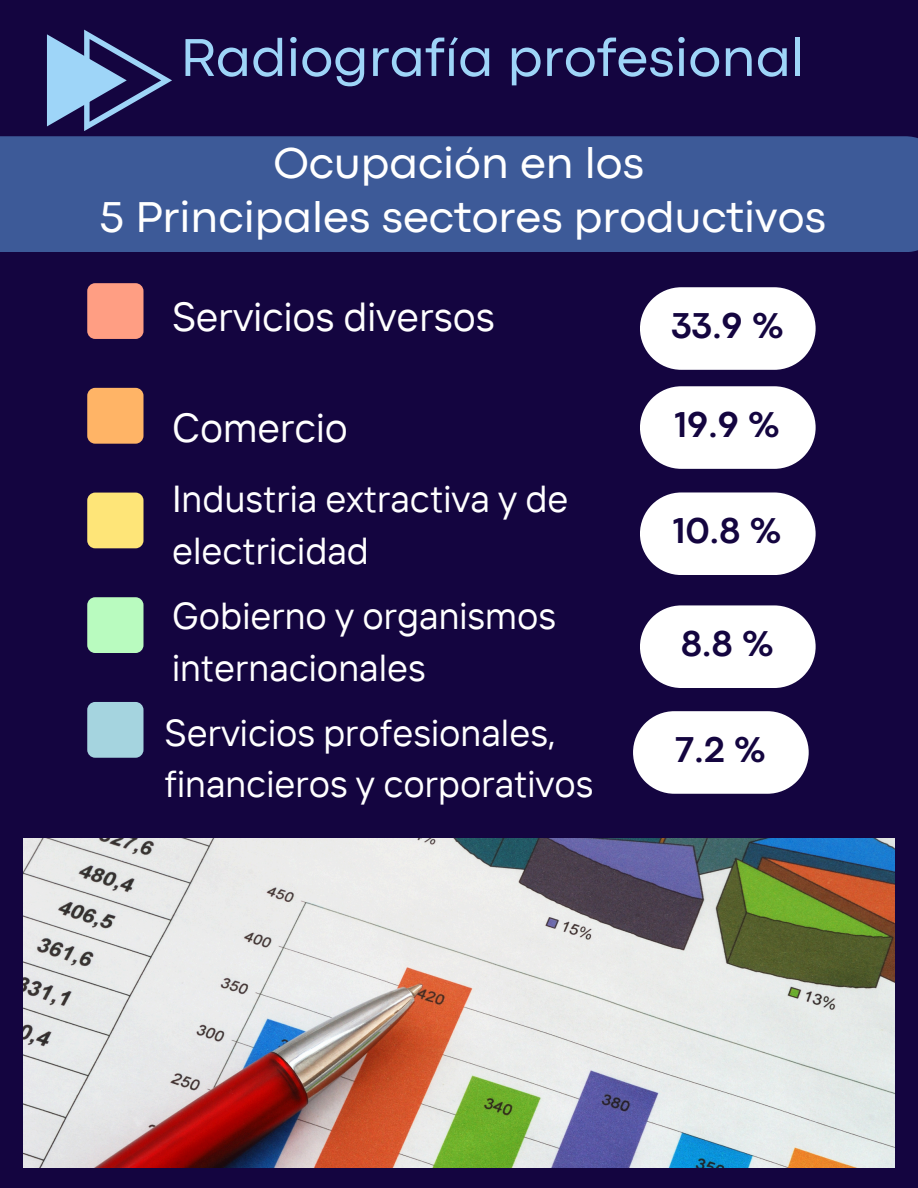
<style>
.page{position:relative;width:918px;height:1188px;background:#140540}
.page>*{position:absolute;margin:0;border:0;box-sizing:border-box;transform-origin:0 0}
.t1{font:55.5px "Codec Pro";color:#9ed5f8}
.t2{font:45px "Codec Pro";color:#fff}
.t3{font:40.5px "TT Interphases";color:#fff}
.t4{font:37.5px/51.8px "TT Interphases";color:#fff}
.t5{font:700 37.5px "Codec Pro";color:#140540}
</style>
<div class="page">
<div style="left:0;top:136px;width:918px;height:116px;background:#3d5a98"></div>
<div style="left:87px;top:283px;width:57px;height:56px;background:#ff9e83;border-radius:8px"></div>
<div style="left:87px;top:388px;width:57px;height:56px;background:#ffb466;border-radius:8px"></div>
<div style="left:87px;top:493px;width:57px;height:55px;background:#fee578;border-radius:8px"></div>
<div style="left:87px;top:597px;width:57px;height:56px;background:#b9fbbf;border-radius:8px"></div>
<div style="left:87px;top:702px;width:57px;height:56px;background:#a5d4df;border-radius:8px"></div>
<img style="left:23px;top:839px;width:872px;height:329px">
<svg style="left:47px;top:30px;width:125px;height:101px"></svg>
<svg style="left:640px;top:287px;width:176px;height:83px;background:#e5e4ea"></svg>
<svg style="left:640px;top:605px;width:176px;height:83px;background:#e5e4ea"></svg>
<svg style="left:633px;top:711px;width:176px;height:83px;background:#e5e4ea"></svg>
<svg style="left:640px;top:386px;width:176px;height:83px;background:#e5e4ea"></svg>
<svg style="left:640px;top:492px;width:176px;height:83px;background:#e5e4ea"></svg>
<h1 class="t1" style="left:180px;top:38px;width:626px">Radiografía profesional</h1>
<h2 class="t2" style="left:273px;top:148px;width:372px">Ocupación en los</h2>
<h3 class="t2" style="left:99px;top:202px;width:729px">5 Principales sectores productivos</h3>
<h2 class="t3" style="left:172px;top:291px;width:324px">Servicios diversos</h2>
<h3 class="t3" style="left:172px;top:402px;width:177px">Comercio</h3>
<p class="t4" style="left:172px;top:472px;width:398px">Industria extractiva y de electricidad</p>
<h2 class="t4" style="left:172px;top:589px;width:385px">Gobierno y organismos internacionales</h2>
<h2 class="t4" style="left:165px;top:706px;width:430px">Servicios profesionales, financieros y corporativos</h2>
<p class="t5" style="left:671px;top:312px;width:115px">33.9 %</p>
<p class="t5" style="left:675px;top:411px;width:107px">19.9 %</p>
<h3 class="t5" style="left:673px;top:517px;width:111px">10.8 %</h3>
<p class="t5" style="left:681px;top:630px;width:95px">8.8 %</p>
<h3 class="t5" style="left:675px;top:736px;width:93px">7.2 %</h3>
</div>
